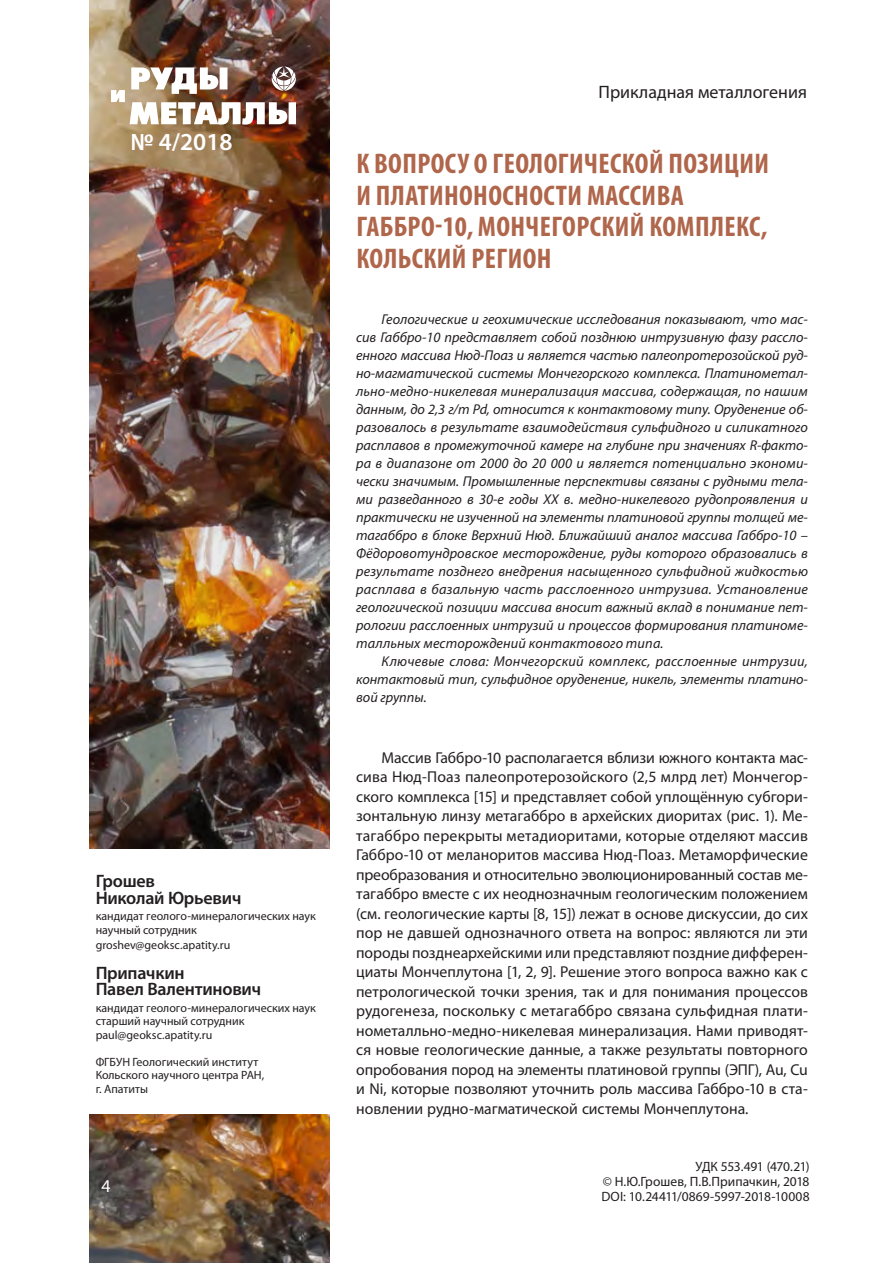
<style>
.page{position:relative;width:893px;height:1263px;background:#fff}
.page>*{position:absolute;margin:0;border:0;box-sizing:border-box;transform-origin:0 0}
.t1{font:700 condensed 28.5px/31.5px "Myriad Pro";letter-spacing:.015em;color:#b0664b}
.Default{font:600 24.45px "Myriad Pro";color:#fff}
.Место_работы_автора{font:600 18px "Myriad Pro";letter-spacing:-.015em;color:#231f20}
.t2{font:18px "Myriad Pro";color:#231f20}
.t3{font:18px "Myriad Pro";color:#fff}
.Осн_т{font:15.75px/19.5px "Myriad Pro";color:#231f20;text-align:justify}
.Анотация{font:italic 14.25px/18px "Myriad Pro";color:#231f20;text-align:justify}
.t4{font:13.5px "Myriad Pro";letter-spacing:-.005em;color:#231f20}
.t5{font:13.5px "Myriad Pro";letter-spacing:-.025em;color:#231f20}
.Место_работы_автора-2{font:12px/13.5px "Myriad Pro";color:#231f20}
</style>
<div class="page">
<img style="left:89px;top:1114px;width:241px;height:149px">
<img style="left:89px;top:0;width:241px;height:848px">
<img style="left:112px;top:67px;width:183px;height:58px">
<p class="Default" style="left:131px;top:127px;width:104px">№ 4/2018</p>
<p class="Место_работы_автора" style="left:96px;top:870px;width:61px">Грошев</p>
<p class="Место_работы_автора" style="left:96px;top:886px;width:147px">Николай Юрьевич</p>
<p class="Место_работы_автора-2" style="left:96px;top:909px;width:222px">кандидат геолого-минералогических наук</p>
<p class="Место_работы_автора-2" style="left:96px;top:923px;width:103px">научный сотрудник</p>
<p class="Место_работы_автора-2" style="left:96px;top:938px;width:136px">groshev@geoksc.apatity.ru</p>
<p class="Место_работы_автора" style="left:96px;top:961px;width:90px">Припачкин</p>
<p class="Место_работы_автора" style="left:96px;top:978px;width:167px">Павел Валентинович</p>
<p class="Место_работы_автора-2" style="left:96px;top:1001px;width:222px">кандидат геолого-минералогических наук</p>
<p class="Место_работы_автора-2" style="left:96px;top:1014px;width:150px">старший научный сотрудник</p>
<p class="Место_работы_автора-2" style="left:96px;top:1028px;width:118px">paul@geoksc.apatity.ru</p>
<p class="Место_работы_автора-2" style="left:96px;top:1055px;width:170px">ФГБУН Геологический институт<br>Кольского научного центра РАН,</p>
<p class="Место_работы_автора-2" style="left:96px;top:1082px;width:54px">г. Апатиты</p>
<p class="t3" style="left:102px;top:1175px;width:11px">4</p>
<p class="t2" style="left:598px;top:81px;width:210px">Прикладная металлогения</p>
<p class="t1" style="left:356px;top:148px;width:414px">К ВОПРОСУ О ГЕОЛОГИЧЕСКОЙ ПОЗИЦИИ<br>И ПЛАТИНОНОСНОСТИ МАССИВА<br>ГАББРО-10, МОНЧЕГОРСКИЙ КОМПЛЕКС,<br>КОЛЬСКИЙ РЕГИОН</p>
<p class="Анотация" style="left:356px;top:310px;width:453px;text-indent:26px">Геологические и геохимические исследования показывают, что мас&shy;сив Габбро-10 представляет собой позднюю интрузивную фазу рассло&shy;енного массива Нюд-Поаз и является частью палеопротерозойской руд&shy;но-магматической системы Мончегорского комплекса. Платинометал&shy;льно-медно-никелевая минерализация массива, содержащая, по нашим данным, до 2,3 г/т Pd, относится к контактовому типу. Оруденение об&shy;разовалось в результате взаимодействия сульфидного и силикатного расплавов в промежуточной камере на глубине при значениях R-факто&shy;ра в диапазоне от 2000 до 20 000 и является потенциально экономи&shy;чески значимым. Промышленные перспективы связаны с рудными тела&shy;ми разведанного в 30-е годы XX в. медно-никелевого рудопроявления и практически не изученной на элементы платиновой группы толщей ме&shy;тагаббро в блоке Верхний Нюд. Ближайший аналог массива Габбро-10 – Фёдоровотундровское месторождение, руды которого образовались в результате позднего внедрения насыщенного сульфидной жидкостью расплава в базальную часть расслоенного интрузива. Установление геологической позиции массива вносит важный вклад в понимание пет&shy;рологии расслоенных интрузий и процессов формирования платиноме&shy;талльных месторождений контактового типа.</p>
<p class="Анотация" style="left:356px;top:652px;width:453px;text-indent:26px">Ключевые слова: Мончегорский комплекс, расслоенные интрузии, контактовый тип, сульфидное оруденение, никель, элементы платино&shy;вой группы.</p>
<p class="Осн_т" style="left:356px;top:747px;width:453px;text-indent:26px">Массив Габбро-10 располагается вблизи южного контакта мас&shy;сива Нюд-Поаз палеопротерозойского (2,5 млрд лет) Мончегор&shy;ского комплекса [15] и представляет собой уплощённую субгори&shy;зонтальную линзу метагаббро в архейских диоритах (рис. 1). Ме&shy;тагаббро перекрыты метадиоритами, которые отделяют массив Габбро-10 от меланоритов массива Нюд-Поаз. Метаморфические преобразования и относительно эволюционированный состав ме&shy;тагаббро вместе с их неоднозначным геологическим положением (см. геологические карты [8, 15]) лежат в основе дискуссии, до сих пор не давшей однозначного ответа на вопрос: являются ли эти породы позднеархейскими или представляют поздние дифферен&shy;циаты Мончеплутона [1, 2, 9]. Решение этого вопроса важно как с петрологической точки зрения, так и для понимания процессов рудогенеза, поскольку с метагаббро связана сульфидная плати&shy;нометалльно-медно-никелевая минерализация. Нами приводят&shy;ся новые геологические данные, а также результаты повторного опробования пород на элементы платиновой группы (ЭПГ), Au, Cu и Ni, которые позволяют уточнить роль массива Габбро-10 в ста&shy;новлении рудно-магматической системы Мончеплутона.</p>
<p class="t5" style="left:695px;top:1158px;width:116px">УДК 553.491 (470.21)</p>
<p class="t4" style="left:603px;top:1173px;width:208px">© Н.Ю.Грошев, П.В.Припачкин, 2018</p>
<p class="t4" style="left:601px;top:1188px;width:210px">DOI: 10.24411/0869-5997-2018-10008</p>
</div>
